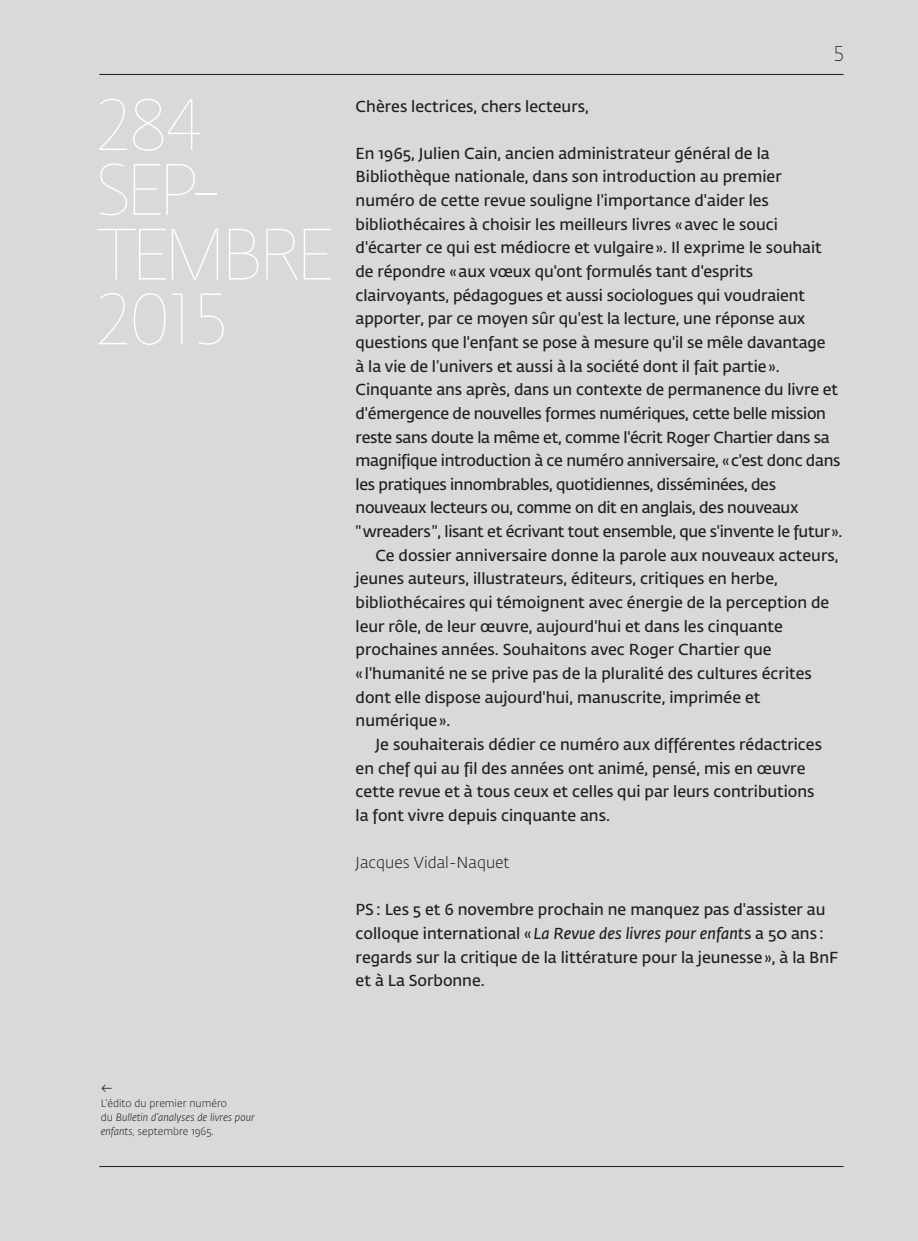
<style>
.page{position:relative;width:918px;height:1241px;background:#fff}
.page>*{position:absolute;margin:0;border:0;box-sizing:border-box;transform-origin:0 0}
.t1{font:71.75px/64.8px "Fedra Sans Dis Pro Hair";letter-spacing:.01em;color:#fff}
.t2{font:100 21px "Fedra Sans Dis Pro";color:#231f20}
.t3{font:600 15.75px/23.6px "Fedra Sans Pro";color:#231f20}
.t4{font:600 15.75px "Fedra Sans Pro";letter-spacing:-.02em;color:#231f20}
.t5{font:300 15.75px "Fedra Sans Pro";color:#231f20}
.t6{font:300 10.5px/14px "Fedra Sans Pro";color:#231f20}
.s1{font-style:italic}
</style>
<div class="page">
<div style="left:0;top:0;width:918px;height:1240px;background:#d8d9db"></div>
<hr style="left:99px;top:74px;width:744px;height:1px;background:#231f20">
<hr style="left:99px;top:1165px;width:744px;height:1px;background:#231f20">
<h1 class="t1" style="left:99px;top:98px;width:233px">284<br>SEP-<br>TEMBRE<br>2015</h1>
<h2 class="t2" style="left:834px;top:45px;width:11px">5</h2>
<p class="t3" style="left:356px;top:95px;width:235px">Chères lectrices, chers lecteurs,</p>
<p class="t3" style="left:356px;top:143px;width:415px">En 1965, Julien Cain, ancien administrateur général de la</p>
<p class="t3" style="left:356px;top:166px;width:427px">Bibliothèque nationale, dans son introduction au premier</p>
<p class="t3" style="left:356px;top:190px;width:415px">numéro de cette revue souligne l'importance d'aider les</p>
<p class="t3" style="left:356px;top:214px;width:424px">bibliothécaires à choisir les meilleurs livres « avec le souci</p>
<p class="t3" style="left:356px;top:237px;width:468px">d'écarter ce qui est médiocre et vulgaire ». Il exprime le souhait</p>
<p class="t3" style="left:356px;top:261px;width:399px">de répondre «aux vœux qu'ont formulés tant d'esprits</p>
<p class="t3" style="left:356px;top:284px;width:451px">clairvoyants, pédagogues et aussi sociologues qui voudraient</p>
<p class="t3" style="left:356px;top:308px;width:451px">apporter, par ce moyen sûr qu'est la lecture, une réponse aux</p>
<p class="t3" style="left:356px;top:332px;width:471px">questions que l'enfant se pose à mesure qu'il se mêle davantage</p>
<p class="t3" style="left:356px;top:355px;width:425px">à la vie de l’univers et aussi à la société dont il fait partie».</p>
<p class="t3" style="left:356px;top:379px;width:484px">Cinquante ans après, dans un contexte de permanence du livre et</p>
<p class="t4" style="left:356px;top:407px;width:472px">d'émergence de nouvelles formes numériques, cette belle mission</p>
<p class="t4" style="left:356px;top:430px;width:476px">reste sans doute la même et, comme l'écrit Roger Chartier dans sa</p>
<p class="t4" style="left:356px;top:454px;width:486px">magnifique introduction à ce numéro anniversaire, «c'est donc dans</p>
<p class="t4" style="left:356px;top:478px;width:422px">les pratiques innombrables, quotidiennes, disséminées, des</p>
<p class="t4" style="left:356px;top:501px;width:444px">nouveaux lecteurs ou, comme on dit en anglais, des nouveaux</p>
<p class="t4" style="left:356px;top:525px;width:488px">"wreaders", lisant et écrivant tout ensemble, que s'invente le futur».</p>
<p class="t3" style="left:375px;top:544px;width:464px">Ce dossier anniversaire donne la parole aux nouveaux acteurs,</p>
<p class="t3" style="left:356px;top:568px;width:424px">jeunes auteurs, illustrateurs, éditeurs, critiques en herbe,</p>
<p class="t3" style="left:356px;top:592px;width:475px">bibliothécaires qui témoignent avec énergie de la perception de</p>
<p class="t3" style="left:356px;top:615px;width:429px">leur rôle, de leur œuvre, aujourd'hui et dans les cinquante</p>
<p class="t3" style="left:356px;top:639px;width:417px">prochaines années. Souhaitons avec Roger Chartier que</p>
<p class="t3" style="left:356px;top:662px;width:458px">« l'humanité ne se prive pas de la pluralité des cultures écrites</p>
<p class="t3" style="left:356px;top:686px;width:406px">dont elle dispose aujourd'hui, manuscrite, imprimée et</p>
<p class="t3" style="left:356px;top:710px;width:96px">numérique ».</p>
<p class="t3" style="left:375px;top:733px;width:448px">Je souhaiterais dédier ce numéro aux différentes rédactrices</p>
<p class="t3" style="left:356px;top:757px;width:451px">en chef qui au fil des années ont animé, pensé, mis en œuvre</p>
<p class="t3" style="left:356px;top:781px;width:460px">cette revue et à tous ceux et celles qui par leurs contributions</p>
<p class="t3" style="left:356px;top:804px;width:256px">la font vivre depuis cinquante ans.</p>
<p class="t5" style="left:356px;top:856px;width:155px">Jacques Vidal-Naquet</p>
<p class="t3" style="left:356px;top:899px;width:484px">PS : Les 5 et 6 novembre prochain ne manquez pas d'assister au colloque international «<span class="s1">La Revue des livres pour enfant</span>s a 50 ans : regards sur la critique de la littérature pour la jeunesse », à la BnF et à La Sorbonne.</p>
<p class="t5" style="left:101px;top:1081px;width:13px">←</p>
<p class="t6" style="left:101px;top:1097px;width:155px">L’édito du premier numéro<br>du <span class="s1">Bulletin d’analyses de livres pour enfants</span>, septembre 1965.</p>
</div>
